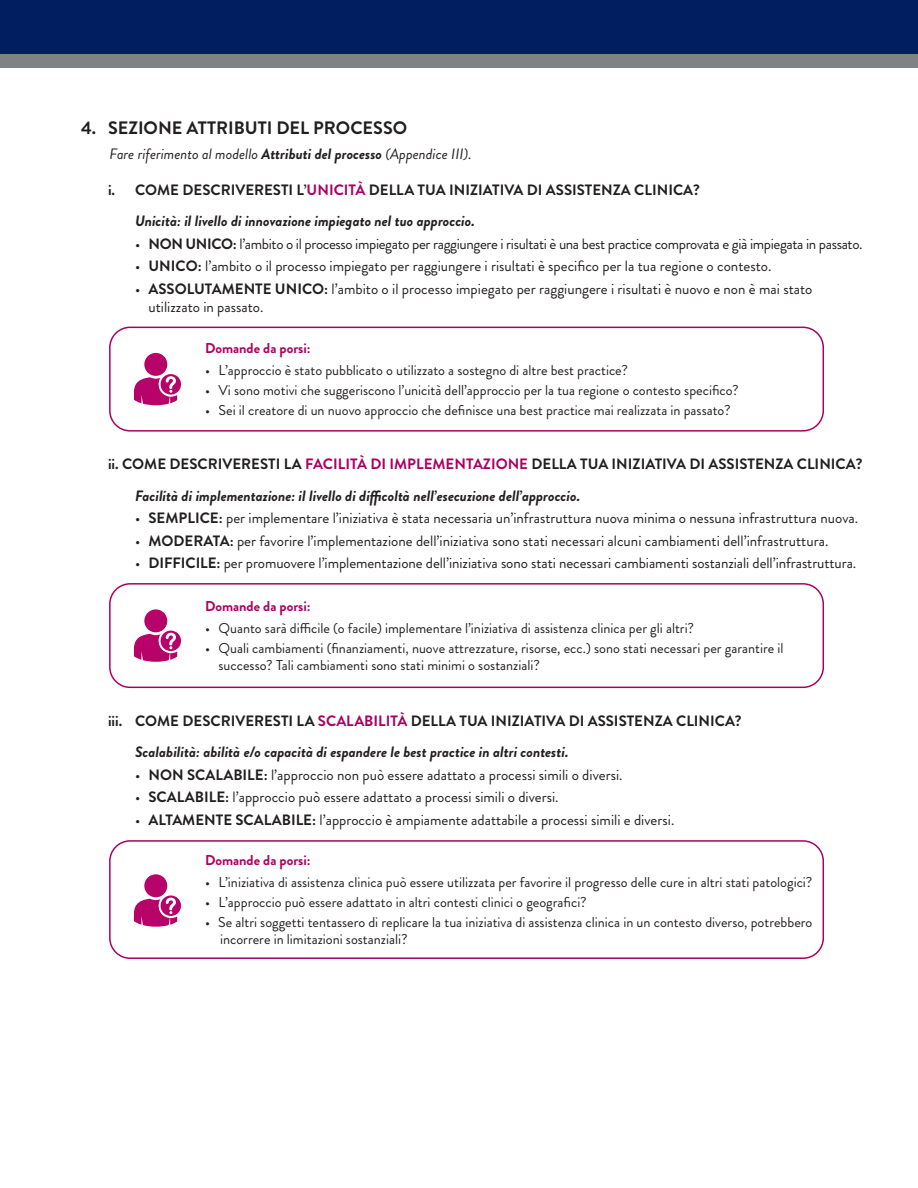
<style>
.page{position:relative;width:918px;height:1188px;background:#fff}
.page>*{position:absolute;margin:0;border:0;box-sizing:border-box;transform-origin:0 0}
._4-Number_subsection{font:700 18px "Brandon Grotesque";color:#231f20}
.Level_3_bullet{font:15px/18px "Brandon Grotesque";color:#231f20}
.Level_2_Bullet{font:700 15px "Brandon Grotesque";color:#231f20}
.Level_2_Bullet-2{font:italic 700 15px "Brandon Grotesque";color:#231f20}
.Level_3_bullet-2{font:15px "Brandon Grotesque";letter-spacing:-.025em;color:#231f20}
._2-Body{font:italic 15px "Brandon Grotesque";color:#231f20}
._2-Body-2{font:14.25px/17.1px "Brandon Grotesque";color:#231f20}
._2-Body-3{font:700 14.25px "Brandon Grotesque";color:#aa0061}
.s1{font-weight:700}
.s2{color:#aa0061}
</style>
<div class="page">
<div style="left:0;top:7px;width:918px;height:61px;background:#808285"></div>
<div style="left:0;top:0;width:918px;height:54px;background:#001e60"></div>
<div style="left:109px;top:327px;width:715px;height:105px;border:2px solid #aa0061;border-radius:20px"></div>
<svg style="left:134px;top:353px;width:47px;height:52px"></svg>
<div style="left:109px;top:583px;width:715px;height:105px;border:2px solid #aa0061;border-radius:20px"></div>
<svg style="left:134px;top:609px;width:47px;height:53px"></svg>
<div style="left:109px;top:840px;width:715px;height:119px;border:2px solid #aa0061;border-radius:20px"></div>
<svg style="left:134px;top:874px;width:47px;height:53px"></svg>
<p class="_4-Number_subsection" style="left:81px;top:115px;width:328px">4. SEZIONE ATTRIBUTI DEL PROCESSO</p>
<p class="_2-Body" style="left:110px;top:143px;width:364px">Fare riferimento al modello <span class="s1">Attributi del processo</span> (Appendice III).</p>
<p class="Level_2_Bullet" style="left:108px;top:179px;width:593px">i. COME DESCRIVERESTI L’<span class="s2">UNICITÀ</span> DELLA TUA INIZIATIVA DI ASSISTENZA CLINICA?</p>
<p class="Level_2_Bullet-2" style="left:135px;top:211px;width:341px">Unicità: il livello di innovazione impiegato nel tuo approccio.</p>
<p class="Level_3_bullet-2" style="left:135px;top:233px;width:729px">• <span class="s1">NON UNICO:</span> l’ambito o il processo impiegato per raggiungere i risultati è una best practice comprovata e già impiegata in passato.</p>
<p class="Level_3_bullet" style="left:135px;top:257px;width:638px">• <span class="s1">UNICO:</span> l’ambito o il processo impiegato per raggiungere i risultati è specifico per la tua regione o contesto.</p>
<p class="Level_3_bullet" style="left:148px;top:280px;width:666px;text-indent:-14px">• <span class="s1">ASSOLUTAMENTE UNICO:</span> l’ambito o il processo impiegato per raggiungere i risultati è nuovo e non è mai stato utilizzato in passato.</p>
<p class="_2-Body-3" style="left:205px;top:338px;width:107px">Domande da porsi:</p>
<p class="_2-Body-2" style="left:205px;top:362px;width:424px">• L’approccio è stato pubblicato o utilizzato a sostegno di altre best practice?</p>
<p class="_2-Body-2" style="left:205px;top:382px;width:535px">• Vi sono motivi che suggeriscono l’unicità dell’approccio per la tua regione o contesto specifico?</p>
<p class="_2-Body-2" style="left:205px;top:402px;width:527px">• Sei il creatore di un nuovo approccio che definisce una best practice mai realizzata in passato?</p>
<p class="Level_2_Bullet" style="left:108px;top:454px;width:756px">ii. COME DESCRIVERESTI LA <span class="s2">FACILITÀ DI IMPLEMENTAZIONE</span> DELLA TUA INIZIATIVA DI ASSISTENZA CLINICA?</p>
<p class="Level_2_Bullet-2" style="left:135px;top:485px;width:447px">Facilità di implementazione: il livello di difficoltà nell’esecuzione dell’approccio.</p>
<p class="Level_3_bullet" style="left:135px;top:509px;width:725px">• <span class="s1">SEMPLICE:</span> per implementare l’iniziativa è stata necessaria un’infrastruttura nuova minima o nessuna infrastruttura nuova.</p>
<p class="Level_3_bullet" style="left:135px;top:532px;width:695px">• <span class="s1">MODERATA:</span> per favorire l’implementazione dell’iniziativa sono stati necessari alcuni cambiamenti dell’infrastruttura.</p>
<p class="Level_3_bullet" style="left:135px;top:554px;width:723px">• <span class="s1">DIFFICILE:</span> per promuovere l’implementazione dell’iniziativa sono stati necessari cambiamenti sostanziali dell’infrastruttura.</p>
<p class="_2-Body-3" style="left:205px;top:596px;width:107px">Domande da porsi:</p>
<p class="_2-Body-2" style="left:205px;top:620px;width:491px">• Quanto sarà difficile (o facile) implementare l’iniziativa di assistenza clinica per gli altri?</p>
<p class="_2-Body-2" style="left:219px;top:640px;width:566px;text-indent:-14px">• Quali cambiamenti (finanziamenti, nuove attrezzature, risorse, ecc.) sono stati necessari per garantire il successo? Tali cambiamenti sono stati minimi o sostanziali?</p>
<p class="Level_2_Bullet" style="left:108px;top:710px;width:635px">iii. COME DESCRIVERESTI LA <span class="s2">SCALABILITÀ</span> DELLA TUA INIZIATIVA DI ASSISTENZA CLINICA?</p>
<p class="Level_2_Bullet-2" style="left:135px;top:742px;width:435px">Scalabilità: abilità e/o capacità di espandere le best practice in altri contesti.</p>
<p class="Level_3_bullet" style="left:135px;top:766px;width:489px">• <span class="s1">NON SCALABILE:</span> l’approccio non può essere adattato a processi simili o diversi.</p>
<p class="Level_3_bullet" style="left:135px;top:788px;width:425px">• <span class="s1">SCALABILE:</span> l’approccio può essere adattato a processi simili o diversi.</p>
<p class="Level_3_bullet" style="left:135px;top:811px;width:541px">• <span class="s1">ALTAMENTE SCALABILE:</span> l’approccio è ampiamente adattabile a processi simili e diversi.</p>
<p class="_2-Body-3" style="left:205px;top:850px;width:107px">Domande da porsi:</p>
<p class="_2-Body-2" style="left:205px;top:873px;width:609px">• L’iniziativa di assistenza clinica può essere utilizzata per favorire il progresso delle cure in altri stati patologici?</p>
<p class="_2-Body-2" style="left:205px;top:894px;width:383px">• L’approccio può essere adattato in altri contesti clinici o geografici?</p>
<p class="_2-Body-2" style="left:220px;top:914px;width:594px;text-indent:-15px">• Se altri soggetti tentassero di replicare la tua iniziativa di assistenza clinica in un contesto diverso, potrebbero incorrere in limitazioni sostanziali?</p>
</div>
